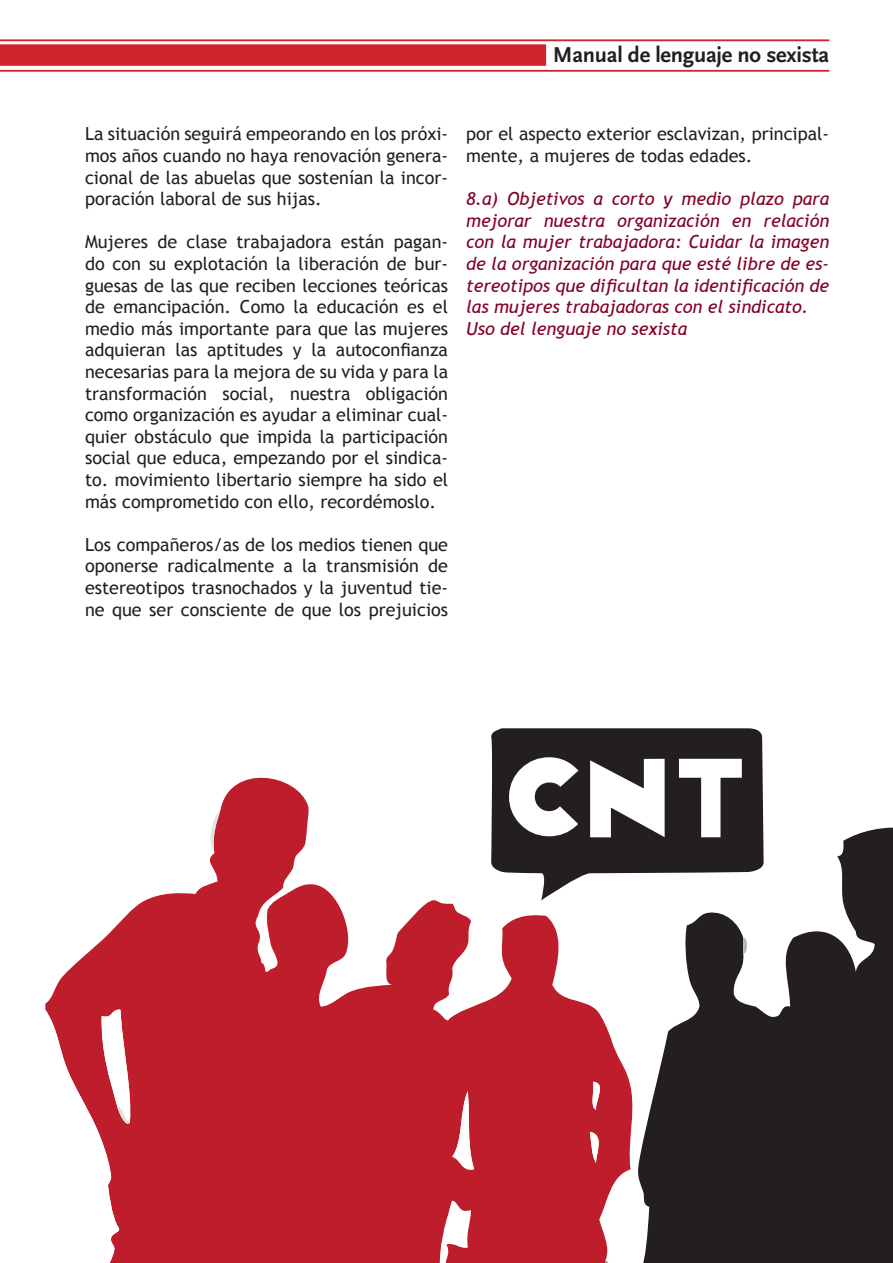
<style>
.page{position:relative;width:893px;height:1263px;background:#fff}
.page>*{position:absolute;margin:0;border:0;box-sizing:border-box;transform-origin:0 0}
.t1{font:700 22.5px "Scala Sans";letter-spacing:-.01em;color:#231f20}
.t2{font:18px/21.6px "Trebuchet MS";color:#231f20;text-align:justify}
.t3{font:italic 18px/21.6px "Trebuchet MS";color:#820123}
</style>
<div class="page">
<svg style="left:0;top:44px;width:546px;height:22px;background:#d1272e"></svg>
<hr style="left:0;top:40px;width:829px;height:1px;background:#d1232a">
<hr style="left:0;top:70px;width:829px;height:1px;background:#d1232a">
<svg style="left:639px;top:837px;width:254px;height:426px;fill:#231f20"></svg>
<svg style="left:743px;top:936px;width:5px;height:19px"></svg>
<svg style="left:45px;top:777px;width:594px;height:486px;fill:#be1d2c"></svg>
<svg style="left:604px;top:1260px;width:11px;height:3px"></svg>
<svg style="left:590px;top:1132px;width:16px;height:31px"></svg>
<svg style="left:589px;top:1082px;width:18px;height:28px"></svg>
<svg style="left:452px;top:1091px;width:22px;height:81px"></svg>
<svg style="left:398px;top:1201px;width:97px;height:62px"></svg>
<svg style="left:206px;top:809px;width:15px;height:44px"></svg>
<svg style="left:45px;top:1008px;width:87px;height:255px"></svg>
<svg style="left:490px;top:728px;width:274px;height:172px;fill:#231f20"></svg>
<svg style="left:320px;top:757px;width:573px;height:80px"></svg>
<p class="t1" style="left:553px;top:43px;width:278px">Manual de lenguaje no sexista</p>
<p class="t2" style="left:85px;top:123px;width:365px">La situación seguirá empeorando en los próxi&shy;mos años cuando no haya renovación genera&shy;cional de las abuelas que sostenían la incor&shy;poración laboral de sus hijas.</p>
<p class="t2" style="left:85px;top:231px;width:365px">Mujeres de clase trabajadora están pagan&shy;do con su explotación la liberación de bur&shy;guesas de las que reciben lecciones teóricas de emancipación. Como la educación es el medio más importante para que las mujeres adquieran las aptitudes y la autoconfianza necesarias para la mejora de su vida y para la transformación social, nuestra obligación como organización es ayudar a eliminar cual&shy;quier obstáculo que impida la participación social que educa, empezando por el sindica&shy;to. movimiento libertario siempre ha sido el más comprometido con ello, recordémoslo.</p>
<p class="t2" style="left:85px;top:534px;width:365px">Los compañeros/as de los medios tienen que oponerse radicalmente a la transmisión de estereotipos trasnochados y la juventud tie&shy;ne que ser consciente de que los prejuicios</p>
<p class="t2" style="left:466px;top:123px;width:365px">por el aspecto exterior esclavizan, principal&shy;mente, a mujeres de todas edades.</p>
<p class="t3" style="left:466px;top:188px;width:365px">8.a) Objetivos a corto y medio plazo para mejorar nuestra organización en relación con la mujer trabajadora: Cuidar la imagen de la organización para que esté libre de es&shy;tereotipos que dificultan la identificación de las mujeres trabajadoras con el sindicato.<br>Uso del lenguaje no sexista</p>
</div>
